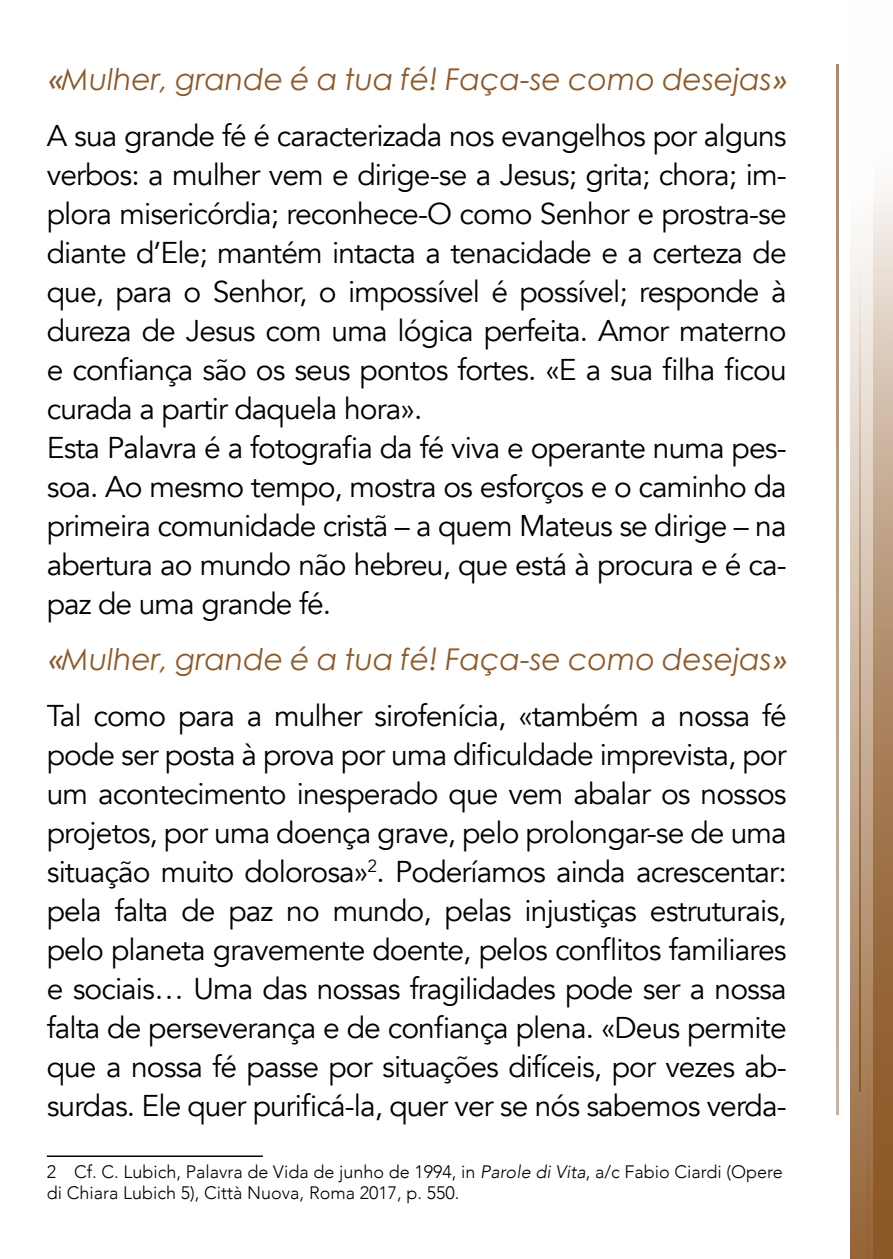
<style>
.page{position:relative;width:893px;height:1259px;background:#fff}
.page>*{position:absolute;margin:0;border:0;box-sizing:border-box;transform-origin:0 0}
.t1{font:30px/39px "Avenir";letter-spacing:-.03em;color:#000}
.t2{font:italic 30px "Century Gothic";color:#8e5928}
.t3{font:300 18px/21.6px "Avenir";color:#000}
.s1{font-family:"Avenir";font-weight:500;font-size:31.5px}
.s2{font-family:"Avenir";font-weight:500}
.s3{font-style:italic}
</style>
<div class="page">
<hr style="left:47px;top:1155px;width:216px;height:2px;background:#000">
<div style="left:850px;top:0;width:43px;height:1259px;background:linear-gradient(to bottom,#fff,#98673b)"></div>
<hr style="left:836px;top:64px;width:2px;height:1050px;background:#8e5928">
<hr style="left:860px;top:126px;width:1px;height:965px;background:#8e5928">
<hr style="left:867px;top:125px;width:3px;height:1134px;background:#8e5928">
<svg style="left:873px;top:125px;width:20px;height:1134px"></svg>
<p class="t2" style="left:47px;top:58px;width:741px"><span class="s1">«</span>Mulher, grande é a tua fé! Faça-se como desejas<span class="s2">»</span></p>
<p class="t1" style="left:47px;top:116px;width:741px">A sua grande fé é caracterizada nos evangelhos por alguns verbos: a mulher vem e dirige-se a Jesus; grita; chora; im&shy;plora misericórdia; reconhece-O como Senhor e prostra-se diante d’Ele; mantém intacta a tenacidade e a certeza de que, para o Senhor, o impossível é possível; responde à dureza de Jesus com uma lógica perfeita. Amor materno e confiança são os seus pontos fortes. «E a sua filha ficou curada a partir daquela hora».<br>Esta Palavra é a fotografia da fé viva e operante numa pes&shy;soa. Ao mesmo tempo, mostra os esforços e o caminho da primeira comunidade cristã – a quem Mateus se dirige – na abertura ao mundo não hebreu, que está à procura e é ca&shy;paz de uma grande fé.</p>
<p class="t2" style="left:47px;top:638px;width:741px"><span class="s1">«</span>Mulher, grande é a tua fé! Faça-se como desejas<span class="s2">»</span></p>
<p class="t1" style="left:47px;top:696px;width:741px;text-align:justify">Tal como para a mulher sirofenícia, «também a nossa fé pode ser posta à prova por uma dificuldade imprevista, por um acontecimento inesperado que vem abalar os nossos projetos, por uma doença grave, pelo prolongar-se de uma situação muito dolorosa»<sup>2</sup>. Poderíamos ainda acrescentar: pela falta de paz no mundo, pelas injustiças estruturais, pelo planeta gravemente doente, pelos conflitos familiares e sociais… Uma das nossas fragilidades pode ser a nossa falta de perseverança e de confiança plena. «Deus permite que a nossa fé passe por situações difíceis, por vezes ab&shy;surdas. Ele quer purificá-la, quer ver se nós sabemos verda-</p>
<p class="t3" style="left:47px;top:1160px;width:738px">2 Cf. C. Lubich, Palavra de Vida de junho de 1994, in <span class="s3">Parole di Vita</span>, a/c Fabio Ciardi (Opere di Chiara Lubich 5), Città Nuova, Roma 2017, p. 550.</p>
</div>
